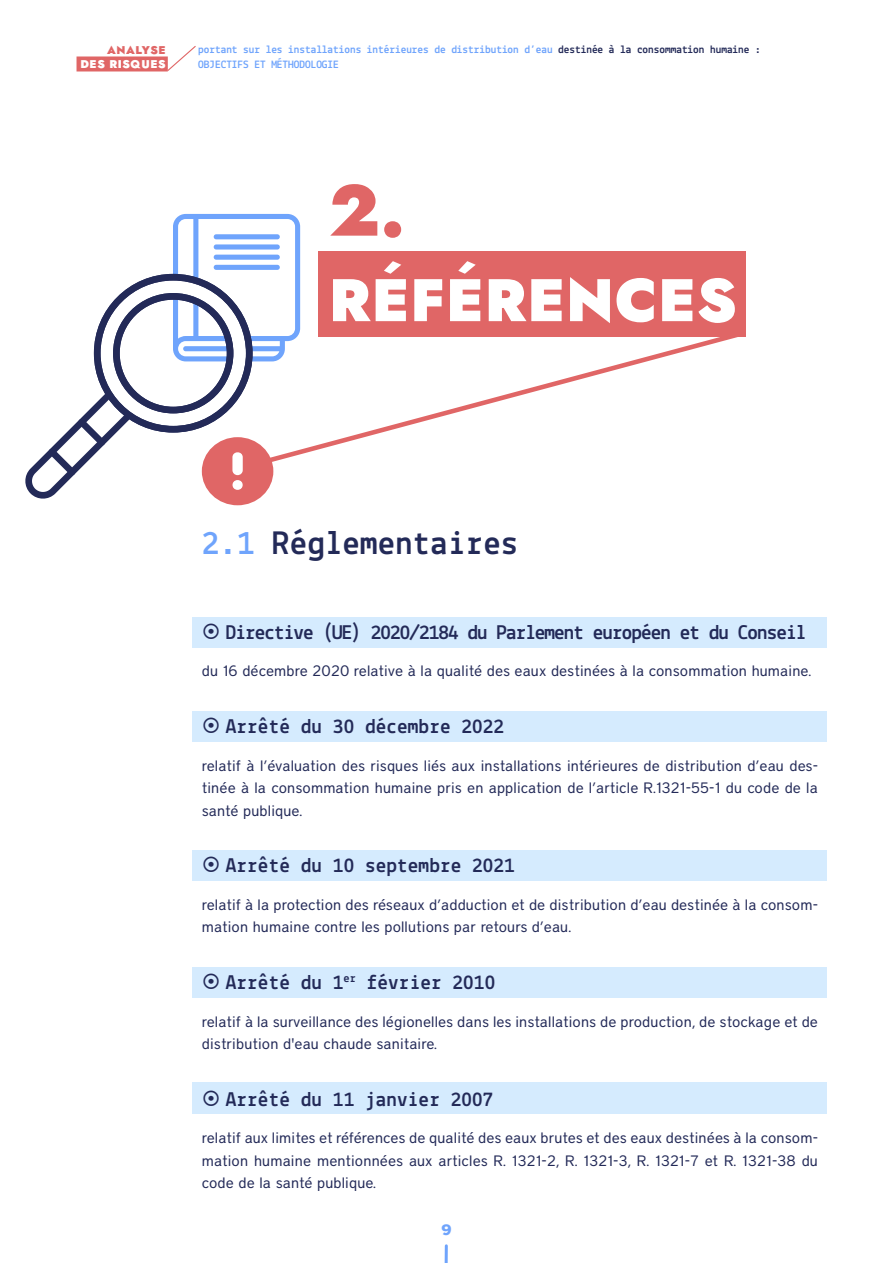
<style>
.page{position:relative;width:893px;height:1263px;background:#fff}
.page>*{position:absolute;margin:0;border:0;box-sizing:border-box;transform-origin:0 0}
.t1{font:900 72px "Jost";color:#e06666}
.t2{font:900 60px "Jost";letter-spacing:.01em;color:#fff}
.t3{font:700 34.5px "Lekton";letter-spacing:.01em;color:#232a58}
.t4{font:700 21px "Lekton";letter-spacing:.01em;color:#232a58}
.t5{font:700 21px "Lekton";letter-spacing:-.04em;color:#232a58}
.t6{font:15px/22.5px "District";letter-spacing:.01em;color:#232a58;text-align:justify}
.t7{font:900 15px "District";color:#6fa4fc}
.t8{font:700 11.25px/15px "Lekton";color:#6fa4fc}
.t9{font:900 11.25px "Jost";letter-spacing:.05em;color:#fff}
.t10{font:900 11.25px "Jost";letter-spacing:.05em;color:#e06666}
.s1{color:#232a58}
.s2{color:#6fa4fc}
</style>
<div class="page">
<svg style="left:444px;top:1244px;width:4px;height:19px"></svg>
<svg style="left:166px;top:46px;width:30px;height:26px"></svg>
<div style="left:77px;top:56px;width:91px;height:15px;background:#e06666"></div>
<div style="left:193px;top:617px;width:634px;height:30px;background:#d5ebfe"></div>
<div style="left:193px;top:711px;width:634px;height:30px;background:#d5ebfe"></div>
<div style="left:193px;top:850px;width:634px;height:30px;background:#d5ebfe"></div>
<div style="left:193px;top:967px;width:634px;height:30px;background:#d5ebfe"></div>
<div style="left:193px;top:1083px;width:634px;height:31px;background:#d5ebfe"></div>
<div style="left:318px;top:251px;width:428px;height:85px;background:#e06666"></div>
<svg style="left:300px;top:327px;width:446px;height:128px"></svg>
<svg style="left:25px;top:214px;width:275px;height:292px"></svg>
<p class="t10" style="left:107px;top:42px;width:60px">ANALYSE</p>
<p class="t9" style="left:80px;top:56px;width:87px">DES RISQUES</p>
<p class="t8" style="left:198px;top:42px;width:564px">portant sur les installations intérieures de distribution d’eau <span class="s1">destinée à la consommation humaine :<br></span>OBJECTIFS ET MÉTHODOLOGIE</p>
<h1 class="t1" style="left:329px;top:159px;width:77px">2.</h1>
<h2 class="t2" style="left:329px;top:257px;width:410px">RÉFÉRENCES</h2>
<h3 class="t3" style="left:202px;top:522px;width:318px"><span class="s2">2.1</span> Réglementaires</h3>
<h3 class="t5" style="left:226px;top:619px;width:582px">Directive (UE) 2020/2184 du Parlement européen et du Conseil</h3>
<p class="t6" style="left:202px;top:660px;width:611px">du 16 décembre 2020 relative à la qualité des eaux destinées à la consommation humaine.</p>
<h3 class="t4" style="left:226px;top:713px;width:280px">Arrêté du 30 décembre 2022</h3>
<p class="t6" style="left:202px;top:754px;width:618px">relatif à l’évaluation des risques liés aux installations intérieures de distribution d’eau des&shy;tinée à la consommation humaine pris en application de l’article R.1321-55-1 du code de la santé publique.</p>
<h3 class="t4" style="left:226px;top:853px;width:290px">Arrêté du 10 septembre 2021</h3>
<p class="t6" style="left:202px;top:893px;width:618px">relatif à la protection des réseaux d’adduction et de distribution d’eau destinée à la consom&shy;mation humaine contre les pollutions par retours d’eau.</p>
<h3 class="t4" style="left:226px;top:969px;width:271px">Arrêté du 1<sup>er</sup> février 2010</h3>
<p class="t6" style="left:202px;top:1010px;width:618px">relatif à la surveillance des légionelles dans les installations de production, de stockage et de distribution d'eau chaude sanitaire.</p>
<h3 class="t4" style="left:226px;top:1086px;width:269px">Arrêté du 11 janvier 2007</h3>
<p class="t6" style="left:202px;top:1126px;width:618px">relatif aux limites et références de qualité des eaux brutes et des eaux destinées à la consom&shy;mation humaine mentionnées aux articles R. 1321-2, R. 1321-3, R. 1321-7 et R. 1321-38 du code de la santé publique.</p>
<p class="t7" style="left:441px;top:1221px;width:12px">9</p>
</div>
